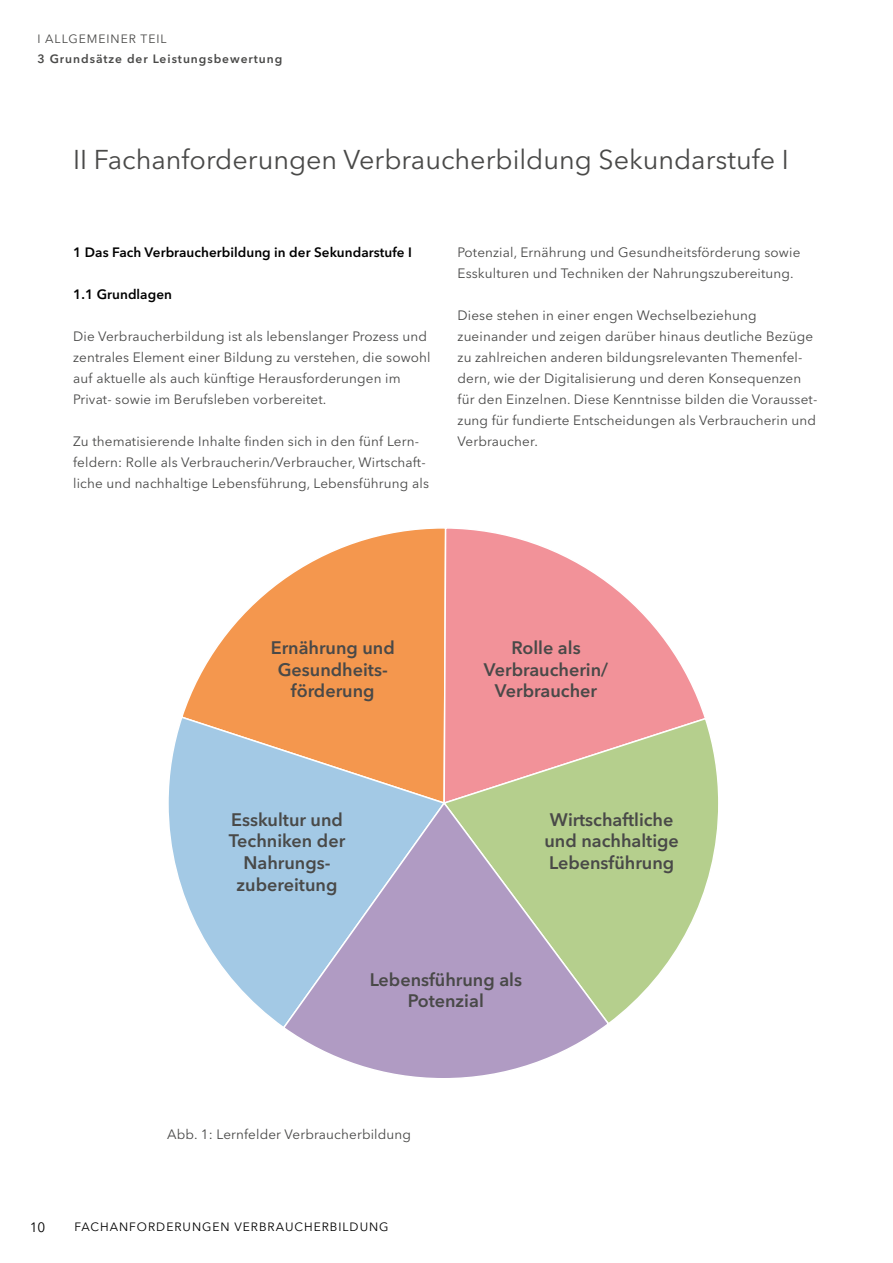
<style>
.page{position:relative;width:893px;height:1263px;background:#fff}
.page>*{position:absolute;margin:0;border:0;box-sizing:border-box;transform-origin:0 0}
.t1{font:27px "Avenir Next LT Pro";color:#494948}
.t2{font:600 18px/21.6px "Avenir Next LT Pro";color:#494948;text-align:center}
.t3{font:13.5px/21px "Avenir Next LT Pro";letter-spacing:.01em;color:#494948}
.t4{font:600 13.5px "Avenir Next LT Pro";letter-spacing:.005em;color:#000}
.t5{font:13.5px "Avenir Next LT Pro";color:#000}
.t6{font:12px "Avenir Next LT Pro";letter-spacing:.08em;color:#000}
.t7{font:600 12px "Avenir Next LT Pro";letter-spacing:.08em;color:#494948}
.t8{font:12px "Avenir Next LT Pro";letter-spacing:.08em;color:#494948}
</style>
<div class="page">
<svg style="left:183px;top:528px;width:260px;height:187px"></svg>
<svg style="left:168px;top:715px;width:275px;height:311px"></svg>
<svg style="left:443px;top:528px;width:261px;height:189px"></svg>
<svg style="left:442px;top:717px;width:276px;height:305px"></svg>
<svg style="left:282px;top:800px;width:328px;height:278px;background:#b4b6c3"></svg>
<p class="t8" style="left:37px;top:32px;width:131px">I ALLGEMEINER TEIL</p>
<p class="t7" style="left:37px;top:51px;width:246px">3 Grundsätze der Leistungsbewertung</p>
<h1 class="t1" style="left:73px;top:144px;width:717px">II Fachanforderungen Verbraucherbildung Sekundarstufe I</h1>
<p class="t4" style="left:73px;top:244px;width:340px">1 Das Fach Verbraucherbildung in der Sekundarstufe I</p>
<p class="t4" style="left:73px;top:286px;width:100px">1.1 Grundlagen</p>
<p class="t3" style="left:73px;top:326px;width:359px">Die Verbraucherbildung ist als lebenslanger Prozess und zentrales Element einer Bildung zu verstehen, die sowohl auf aktuelle als auch künftige Herausforderungen im Privat- sowie im Berufsleben vorbereitet.</p>
<p class="t3" style="left:73px;top:431px;width:357px">Zu thematisierende Inhalte finden sich in den fünf Lern&shy;feldern: Rolle als Verbraucherin/Verbraucher, Wirtschaft&shy;liche und nachhaltige Lebensführung, Lebensführung als</p>
<p class="t3" style="left:458px;top:242px;width:344px">Potenzial, Ernährung und Gesundheitsförderung sowie<br>Esskulturen und Techniken der Nahrungszubereitung.</p>
<p class="t3" style="left:458px;top:305px;width:361px">Diese stehen in einer engen Wechselbeziehung zueinander und zeigen darüber hinaus deutliche Bezüge zu zahlreichen anderen bildungsrelevanten Themenfel&shy;dern, wie der Digitalisierung und deren Konsequenzen für den Einzelnen. Diese Kenntnisse bilden die Vorausset&shy;zung für fundierte Entscheidungen als Verbraucherin und Verbraucher.</p>
<h2 class="t2" style="left:271px;top:637px;width:126px">Ernährung und<br>Gesundheits&shy;förderung</h2>
<h2 class="t2" style="left:484px;top:637px;width:126px">Rolle als<br>Verbraucherin/<br>Verbraucher</h2>
<h2 class="t2" style="left:229px;top:809px;width:118px">Esskultur und<br>Techniken der<br>Nahrungs&shy;zubereitung</h2>
<h2 class="t2" style="left:544px;top:809px;width:136px">Wirtschaftliche und nachhaltige<br>Lebensführung</h2>
<h2 class="t2" style="left:370px;top:968px;width:154px">Lebensführung als<br>Potenzial</h2>
<p class="t3" style="left:167px;top:1124px;width:245px">Abb. 1: Lernfelder Verbraucherbildung</p>
<p class="t5" style="left:30px;top:1219px;width:17px">10</p>
<p class="t6" style="left:74px;top:1219px;width:316px">FACHANFORDERUNGEN VERBRAUCHERBILDUNG</p>
</div>
